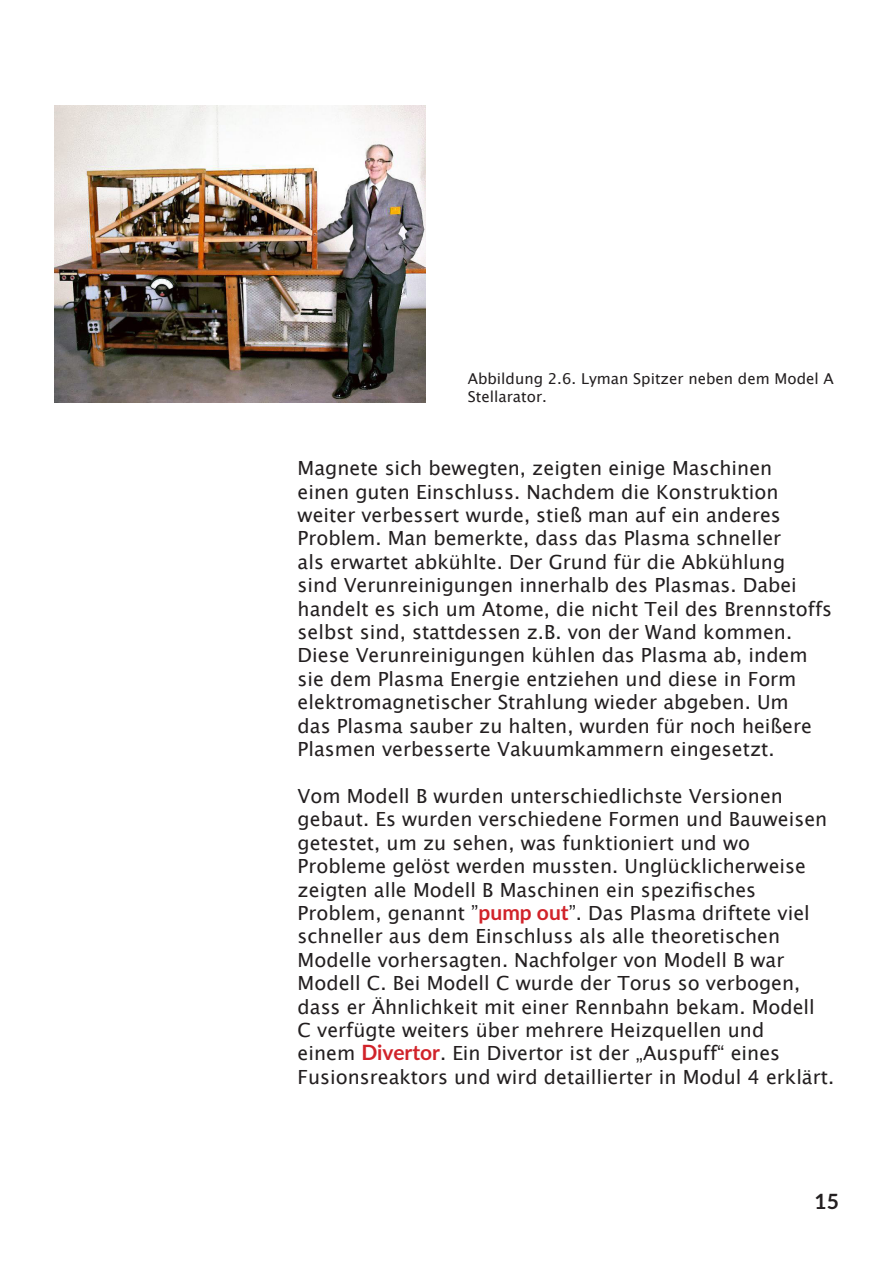
<style>
.page{position:relative;width:893px;height:1263px;background:#fff}
.page>*{position:absolute;margin:0;border:0;box-sizing:border-box;transform-origin:0 0}
.t1{font:700 21px "Lato";color:#231f20}
.Standard_text{font:19.5px/23.4px "Lucida Sans Unicode";color:#231f20}
.t2{font:15px/18px "Lucida Sans Unicode";color:#231f20}
.s1{font-family:"Lato";font-weight:700;font-size:21px;color:#d1232a}
</style>
<div class="page">
<img style="left:54px;top:105px;width:371px;height:297px">
<p class="t2" style="left:468px;top:370px;width:368px">Abbildung 2.6. Lyman Spitzer neben dem Model A<br>Stellarator.</p>
<p class="Standard_text" style="left:298px;top:457px;width:536px">Magnete sich bewegten, zeigten einige Maschinen<br>einen guten Einschluss. Nachdem die Konstruktion weiter verbessert wurde, stieß man auf ein anderes Problem. Man bemerkte, dass das Plasma schneller<br>als erwartet abkühlte. Der Grund für die Abkühlung<br>sind Verunreinigungen innerhalb des Plasmas. Dabei handelt es sich um Atome, die nicht Teil des Brennstoffs selbst sind, stattdessen z.B. von der Wand kommen.<br>Diese Verunreinigungen kühlen das Plasma ab, indem sie dem Plasma Energie entziehen und diese in Form elektromagnetischer Strahlung wieder abgeben. Um<br>das Plasma sauber zu halten, wurden für noch heißere Plasmen verbesserte Vakuumkammern eingesetzt.</p>
<p class="Standard_text" style="left:298px;top:784px;width:538px">Vom Modell B wurden unterschiedlichste Versionen gebaut. Es wurden verschiedene Formen und Bauweisen getestet, um zu sehen, was funktioniert und wo Probleme gelöst werden mussten. Unglücklicherweise zeigten alle Modell B Maschinen ein spezifisches Problem, genannt ”<span class="s1">pump out</span>”. Das Plasma driftete viel schneller aus dem Einschluss als alle theoretischen Modelle vorhersagten. Nachfolger von Modell B war Modell C. Bei Modell C wurde der Torus so verbogen, dass er Ähnlichkeit mit einer Rennbahn bekam. Modell<br>C verfügte weiters über mehrere Heizquellen und<br>einem <span class="s1">Divertor</span>. Ein Divertor ist der „Auspuff“ eines Fusionsreaktors und wird detaillierter in Modul 4 erklärt.</p>
<p class="t1" style="left:815px;top:1186px;width:26px">15</p>
</div>
